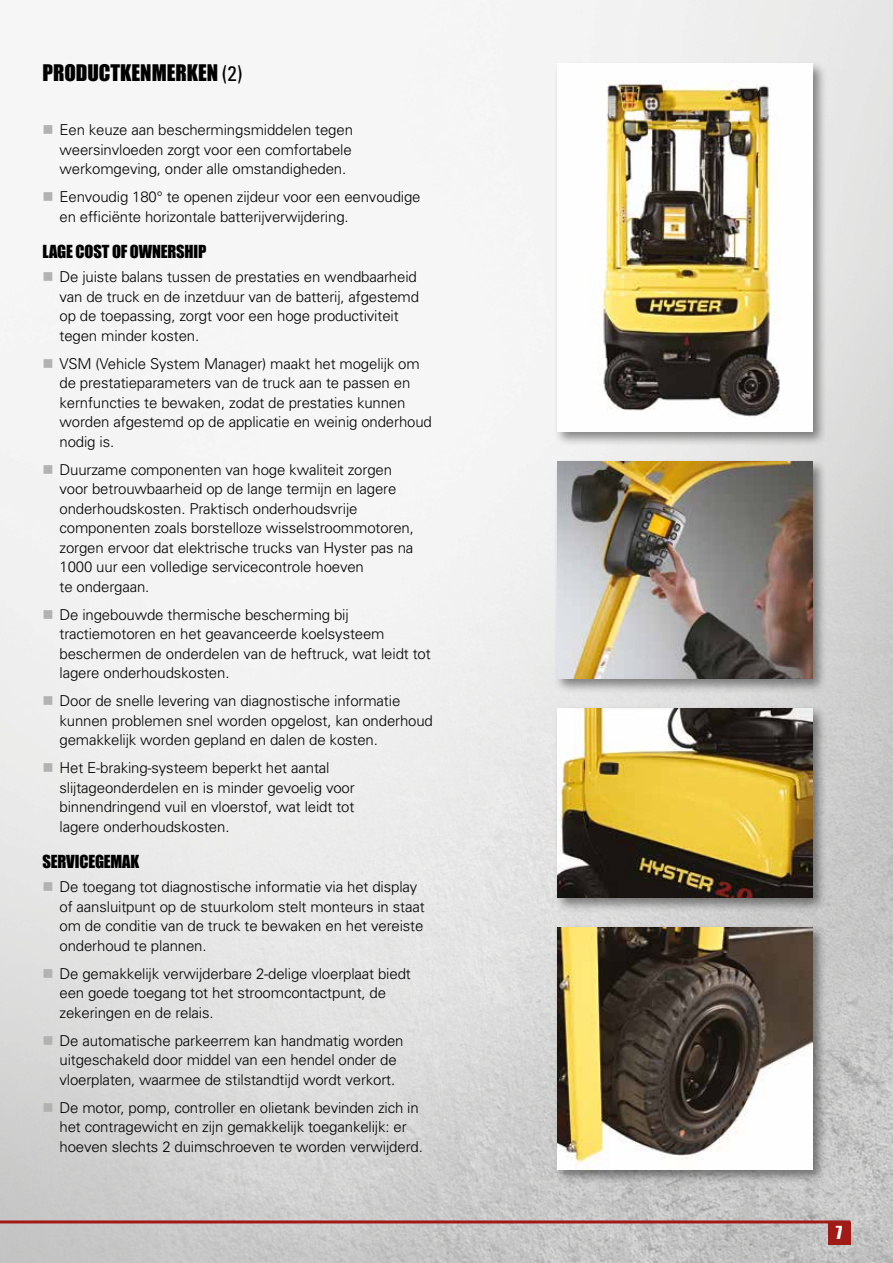
<style>
.page{position:relative;width:893px;height:1263px;background:#fff}
.page>*{position:absolute;margin:0;border:0;box-sizing:border-box;transform-origin:0 0}
.t1{font:21px "Impact";color:#000}
.t2{font:16.5px "Impact";letter-spacing:-.01em;color:#000}
.t3{font:16.5px "Impact";color:#fff}
.t4{font:300 15px/19.5px "Univers";letter-spacing:-.01em;color:#000}
.s1{font-family:"Univers";font-stretch:condensed}
.s2{color:#b3b2b2}
</style>
<div class="page">
<img style="left:0;top:0;width:893px;height:1263px">
<hr style="left:0;top:1222px;width:1px;height:41px;background:#525251">
<hr style="left:0;top:1220px;width:850px;height:3px;background:#a01a16">
<div style="left:828px;top:1222px;width:22px;height:23px;background:#a01a16"></div>
<div style="left:554px;top:61px;width:273px;height:386px;background:#000;opacity:.45"></div>
<img style="left:557px;top:64px;width:255px;height:368px">
<div style="left:554px;top:458px;width:273px;height:235px;background:#000;opacity:.45"></div>
<img style="left:557px;top:461px;width:255px;height:217px">
<div style="left:554px;top:705px;width:273px;height:207px;background:#000;opacity:.45"></div>
<img style="left:557px;top:708px;width:255px;height:189px">
<div style="left:554px;top:924px;width:273px;height:260px;background:#000;opacity:.45"></div>
<img style="left:557px;top:927px;width:255px;height:242px">
<h1 class="t1" style="left:43px;top:56px;width:202px">PRODUCTKENMERKEN <span class="s1">(2)</span></h1>
<p class="t4" style="left:60px;top:120px;width:295px;text-align:justify;text-indent:-17px"><span class="s2">■</span> Een keuze aan beschermingsmiddelen tegen weersinvloeden zorgt voor een comfortabele werkomgeving, onder alle omstandigheden.</p>
<p class="t4" style="left:60px;top:187px;width:363px;text-indent:-17px"><span class="s2">■</span> Eenvoudig 180° te openen zijdeur voor een eenvoudige en efficiënte horizontale batterijverwijdering.</p>
<p class="t2" style="left:43px;top:239px;width:165px">LAGE COST OF OWNERSHIP</p>
<p class="t4" style="left:60px;top:267px;width:361px;text-indent:-17px"><span class="s2">■</span> De juiste balans tussen de prestaties en wendbaarheid van de truck en de inzetduur van de batterij, afgestemd op de toepassing, zorgt voor een hoge productiviteit tegen minder kosten.</p>
<p class="t4" style="left:60px;top:353px;width:374px;text-indent:-17px"><span class="s2">■</span> VSM (Vehicle System Manager) maakt het mogelijk om de prestatieparameters van de truck aan te passen en kernfuncties te bewaken, zodat de prestaties kunnen worden afgestemd op de applicatie en weinig onderhoud nodig is.</p>
<p class="t4" style="left:60px;top:459px;width:356px;text-indent:-17px"><span class="s2">■</span> Duurzame componenten van hoge kwaliteit zorgen voor betrouwbaarheid op de lange termijn en lagere onderhoudskosten. Praktisch onderhoudsvrije componenten zoals borstelloze wisselstroommotoren, zorgen ervoor dat elektrische trucks van Hyster pas na 1000 uur een volledige servicecontrole hoeven<br>te ondergaan.</p>
<p class="t4" style="left:60px;top:604px;width:373px;text-indent:-17px"><span class="s2">■</span> De ingebouwde thermische bescherming bij tractiemotoren en het geavanceerde koelsysteem beschermen de onderdelen van de heftruck, wat leidt tot lagere onderhoudskosten.</p>
<p class="t4" style="left:60px;top:691px;width:375px;text-indent:-17px"><span class="s2">■</span> Door de snelle levering van diagnostische informatie kunnen problemen snel worden opgelost, kan onderhoud gemakkelijk worden gepland en dalen de kosten.</p>
<p class="t4" style="left:60px;top:758px;width:297px;text-indent:-17px"><span class="s2">■</span> Het E-braking-systeem beperkt het aantal slijtageonderdelen en is minder gevoelig voor binnendringend vuil en vloerstof, wat leidt tot lagere onderhoudskosten.</p>
<p class="t2" style="left:43px;top:849px;width:98px">SERVICEGEMAK</p>
<p class="t4" style="left:60px;top:876px;width:367px;text-indent:-17px"><span class="s2">■</span> De toegang tot diagnostische informatie via het display of aansluitpunt op de stuurkolom stelt monteurs in staat om de conditie van de truck te bewaken en het vereiste onderhoud te plannen.</p>
<p class="t4" style="left:60px;top:963px;width:353px;text-indent:-17px"><span class="s2">■</span> De gemakkelijk verwijderbare 2-delige vloerplaat biedt een goede toegang tot het stroomcontactpunt, de zekeringen en de relais.</p>
<p class="t4" style="left:60px;top:1030px;width:346px;text-indent:-17px"><span class="s2">■</span> De automatische parkeerrem kan handmatig worden uitgeschakeld door middel van een hendel onder de vloerplaten, waarmee de stilstandtijd wordt verkort.</p>
<p class="t4" style="left:60px;top:1097px;width:365px;text-indent:-17px"><span class="s2">■</span> De motor, pomp, controller en olietank bevinden zich in het contragewicht en zijn gemakkelijk toegankelijk: er hoeven slechts 2 duimschroeven te worden verwijderd.</p>
<p class="t3" style="left:836px;top:1220px;width:8px">7</p>
</div>
